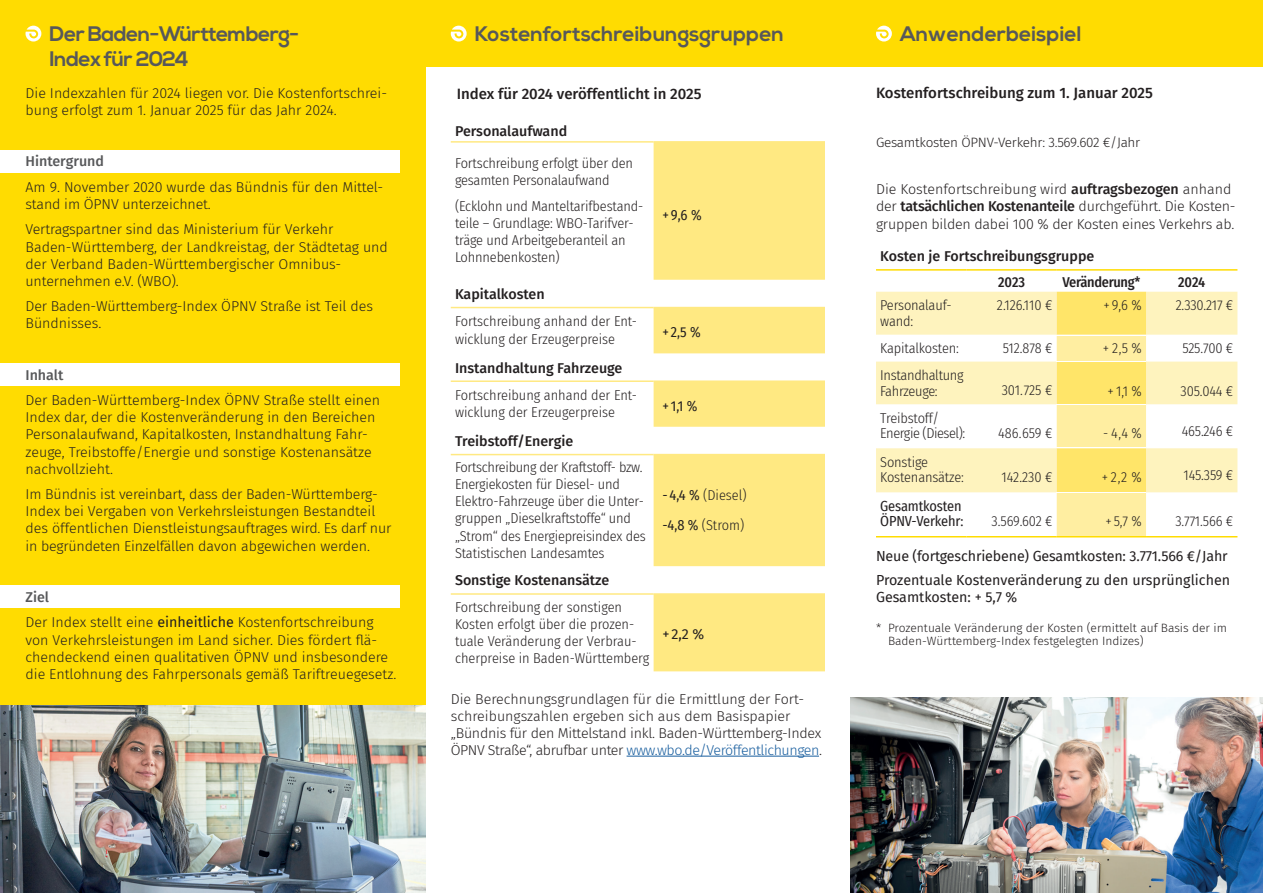
<style>
.page{position:relative;width:1263px;height:893px;background:#fff}
.page>*{position:absolute;margin:0;border:0;box-sizing:border-box;transform-origin:0 0}
.t1{font:700 21px "Nexa";color:#57585a}
.t2{font:700 21px/25.2px "Nexa";letter-spacing:-.03em;color:#57585a}
.t3{font:500 15px "Fira Sans";color:#231f20}
.t4{font:300 14.25px/17.1px "Fira Sans";color:#231f20}
.t5{font:300 14.25px/17.1px "Fira Sans Condensed";letter-spacing:-.01em;color:#231f20}
.t6{font:300 14.25px/17.1px "Fira Sans";letter-spacing:-.02em;color:#231f20}
.t7{font:14.25px/23.5px "Fira Sans";letter-spacing:-.01em;color:#231f20}
.t8{font:500 14.25px "Fira Sans";color:#231f20}
.t9{font:14.25px/15.8px "Fira Sans Condensed";letter-spacing:-.01em;color:#231f20}
.t10{font:300 14.25px/15.8px "Fira Sans Condensed";letter-spacing:-.03em;color:#231f20}
.t11{font:500 14.25px "Fira Sans Condensed";letter-spacing:-.02em;color:#231f20}
.t12{font:500 14.25px "Fira Sans";color:#57585a}
.t13{font:300 13.5px "Fira Sans";letter-spacing:-.02em;color:#231f20}
.t14{font:300 12px/13.2px "Fira Sans";color:#231f20}
.s1{font-weight:500;color:#57585a}
.s2{font-weight:400}
.s3{color:#175d9e}
.s4{font-weight:500}
</style>
<div class="page">
<img style="left:0;top:705px;width:425px;height:188px">
<div style="left:0;top:0;width:425px;height:705px;background:#ffdc01"></div>
<div style="left:425px;top:0;width:838px;height:67px;background:#ffdc01"></div>
<hr style="left:627px;top:756px;width:192px;height:1px;background:#175d9e">
<svg style="left:654px;top:143px;width:171px;height:528px;fill:#ffe982"></svg>
<hr style="left:451px;top:141px;width:203px;height:2px;background:#ffe982">
<hr style="left:654px;top:141px;width:171px;height:2px;background:#ffe982">
<hr style="left:451px;top:307px;width:203px;height:1px;background:#ffe982">
<hr style="left:654px;top:307px;width:171px;height:1px;background:#ffe982">
<hr style="left:451px;top:380px;width:203px;height:2px;background:#ffe982">
<hr style="left:654px;top:380px;width:171px;height:2px;background:#ffe982">
<hr style="left:451px;top:454px;width:203px;height:1px;background:#ffe982">
<hr style="left:654px;top:454px;width:171px;height:1px;background:#ffe982">
<hr style="left:451px;top:593px;width:203px;height:2px;background:#ffe982">
<hr style="left:654px;top:593px;width:171px;height:2px;background:#ffe982">
<div style="left:0;top:586px;width:400px;height:22px;background:#fff"></div>
<div style="left:0;top:364px;width:400px;height:22px;background:#fff"></div>
<div style="left:0;top:150px;width:400px;height:22px;background:#fff"></div>
<svg style="left:876px;top:292px;width:361px;height:200px;fill:#fef3be"></svg>
<svg style="left:1057px;top:292px;width:89px;height:244px;background:#ffe983"></svg>
<hr style="left:876px;top:269px;width:90px;height:2px;background:#ffdc01">
<hr style="left:966px;top:269px;width:91px;height:2px;background:#ffdc01">
<hr style="left:1057px;top:269px;width:89px;height:2px;background:#ffdc01">
<hr style="left:1146px;top:269px;width:91px;height:2px;background:#ffdc01">
<hr style="left:876px;top:536px;width:90px;height:1px;background:#ffdc01">
<hr style="left:966px;top:536px;width:91px;height:1px;background:#ffdc01">
<hr style="left:1057px;top:536px;width:89px;height:1px;background:#ffdc01">
<hr style="left:1146px;top:536px;width:91px;height:1px;background:#ffdc01">
<hr style="left:1056px;top:361px;width:90px;height:1px;background:#fff">
<hr style="left:1056px;top:404px;width:90px;height:1px;background:#fff">
<hr style="left:1056px;top:447px;width:90px;height:1px;background:#fff">
<hr style="left:1056px;top:335px;width:90px;height:1px;background:#fff">
<svg style="left:26px;top:26px;width:15px;height:16px"></svg>
<svg style="left:451px;top:26px;width:16px;height:16px"></svg>
<svg style="left:876px;top:26px;width:16px;height:16px"></svg>
<hr style="left:1056px;top:492px;width:90px;height:1px;background:#fff">
<img style="left:850px;top:698px;width:413px;height:195px">
<h1 class="t2" style="left:50px;top:22px;width:251px">Der Baden-Württemberg-<br>Index für 2024</h1>
<p class="t4" style="left:26px;top:84px;width:363px">Die Indexzahlen für 2024 liegen vor. Die Kostenfortschrei&shy;bung erfolgt zum 1. Januar 2025 für das Jahr 2024.</p>
<p class="t12" style="left:26px;top:150px;width:80px">Hintergrund</p>
<p class="t4" style="left:26px;top:178px;width:359px">Am 9. November 2020 wurde das Bündnis für den Mittel&shy;stand im ÖPNV unterzeichnet.</p>
<p class="t4" style="left:26px;top:221px;width:364px">Vertragspartner sind das Ministerium für Verkehr Baden-Württemberg, der Landkreistag, der Städtetag und der Verband Baden-Württembergischer Omnibus&shy;unternehmen e.V. (WBO).</p>
<p class="t4" style="left:26px;top:298px;width:349px">Der Baden-Württemberg-Index ÖPNV Straße ist Teil des<br>Bündnisses.</p>
<p class="t12" style="left:26px;top:363px;width:39px">Inhalt</p>
<p class="t4" style="left:26px;top:392px;width:356px">Der Baden-Württemberg-Index ÖPNV Straße stellt einen Index dar, der die Kostenveränderung in den Bereichen Personalaufwand, Kapitalkosten, Instandhaltung Fahr&shy;zeuge, Treibstoffe/Energie und sonstige Kostenansätze nachvollzieht.</p>
<p class="t4" style="left:26px;top:486px;width:367px">Im Bündnis ist vereinbart, dass der Baden-Württemberg-Index bei Vergaben von Verkehrsleistungen Bestandteil des öffentlichen Dienstleistungsauftrages wird. Es darf nur in begründeten Einzelfällen davon abgewichen werden.</p>
<p class="t4" style="left:26px;top:584px;width:350px;line-height:25.7px"><span class="s1">Ziel<br></span>Der Index stellt eine <span class="s2">einheitliche</span> Kostenfortschreibung</p>
<p class="t4" style="left:26px;top:631px;width:372px">von Verkehrsleistungen im Land sicher. Dies fördert flä&shy;chendeckend einen qualitativen ÖPNV und insbesondere die Entlohnung des Fahrpersonals gemäß Tariftreuegesetz.</p>
<h1 class="t1" style="left:475px;top:22px;width:311px">Kostenfortschreibungsgruppen</h1>
<p class="t3" style="left:457px;top:81px;width:246px">Index für 2024 veröffentlicht in 2025</p>
<p class="t8" style="left:455px;top:119px;width:114px">Personalaufwand</p>
<p class="t5" style="left:455px;top:155px;width:179px">Fortschreibung erfolgt über den gesamten Personalaufwand</p>
<p class="t5" style="left:455px;top:197px;width:190px">(Ecklohn und Manteltarifbestand&shy;teile – Grundlage: WBO-Tarifver&shy;träge und Arbeitgeberanteil an<br>Lohnnebenkosten)</p>
<p class="t9" style="left:662px;top:206px;width:41px">+9,6 %</p>
<p class="t8" style="left:455px;top:283px;width:91px">Kapitalkosten</p>
<p class="t5" style="left:455px;top:313px;width:183px">Fortschreibung anhand der Ent&shy;wicklung der Erzeugerpreise</p>
<p class="t9" style="left:662px;top:324px;width:40px">+ 2,5 %</p>
<p class="t8" style="left:455px;top:356px;width:169px">Instandhaltung Fahrzeuge</p>
<p class="t5" style="left:455px;top:386px;width:183px">Fortschreibung anhand der Ent&shy;wicklung der Erzeugerpreise</p>
<p class="t9" style="left:662px;top:397px;width:37px">+ 1,1 %</p>
<p class="t8" style="left:455px;top:430px;width:120px">Treibstoff/Energie</p>
<p class="t5" style="left:455px;top:459px;width:192px">Fortschreibung der Kraftstoff- bzw.<br>Energiekosten für Diesel- und Elektro-Fahrzeuge über die Unter&shy;gruppen „Dieselkraftstoffe“ und „Strom“ des Energiepreisindex des Statistischen Landesamtes</p>
<p class="t5" style="left:662px;top:480px;width:86px;line-height:30px"><span class="s2">- 4,4 %</span> (Diesel) <span class="s2">-4,8 %</span> (Strom)</p>
<p class="t8" style="left:455px;top:569px;width:156px">Sonstige Kostenansätze</p>
<p class="t5" style="left:455px;top:598px;width:196px">Fortschreibung der sonstigen<br>Kosten erfolgt über die prozen&shy;tuale Veränderung der Verbrau&shy;cherpreise in Baden-Württemberg</p>
<p class="t7" style="left:662px;top:622px;width:43px">+2,2 %</p>
<p class="t6" style="left:451px;top:690px;width:373px">Die Berechnungsgrundlagen für die Ermittlung der Fort&shy;schreibungszahlen ergeben sich aus dem Basispapier „Bündnis für den Mittelstand inkl. Baden-Württemberg-Index ÖPNV Straße“, abrufbar unter <span class="s3">www.wbo.de/Veröffentlichungen</span>.</p>
<h1 class="t1" style="left:900px;top:22px;width:183px">Anwenderbeispiel</h1>
<p class="t3" style="left:876px;top:81px;width:278px">Kostenfortschreibung zum 1. Januar 2025</p>
<p class="t13" style="left:876px;top:133px;width:266px">Gesamtkosten ÖPNV-Verkehr: 3.569.602 €/Jahr</p>
<p class="t4" style="left:876px;top:181px;width:361px">Die Kostenfortschreibung wird <span class="s4">auftragsbezogen</span> anhand der <span class="s4">tatsächlichen Kostenanteile</span> durchgeführt. Die Kosten&shy;gruppen bilden dabei 100 % der Kosten eines Verkehrs ab.</p>
<p class="t8" style="left:880px;top:244px;width:216px">Kosten je Fortschreibungsgruppe</p>
<p class="t11" style="left:998px;top:271px;width:29px">2023</p>
<p class="t11" style="left:1062px;top:271px;width:79px">Veränderung*</p>
<p class="t11" style="left:1178px;top:271px;width:29px">2024</p>
<p class="t5" style="left:880px;top:297px;width:73px;line-height:15.8px">Personalauf&shy;wand:</p>
<p class="t5" style="left:997px;top:297px;width:57px">2.126.110 €</p>
<p class="t5" style="left:1103px;top:297px;width:40px">+ 9,6 %</p>
<p class="t5" style="left:1176px;top:297px;width:59px">2.330.217 €</p>
<p class="t5" style="left:880px;top:339px;width:80px">Kapitalkosten:</p>
<p class="t5" style="left:1003px;top:339px;width:51px">512.878 €</p>
<p class="t5" style="left:1103px;top:339px;width:40px">+ 2,5 %</p>
<p class="t5" style="left:1182px;top:339px;width:52px">525.700 €</p>
<p class="t5" style="left:880px;top:367px;width:85px;line-height:15.8px">Instandhaltung<br>Fahrzeuge:</p>
<p class="t5" style="left:1002px;top:381px;width:52px">301.725 €</p>
<p class="t5" style="left:1107px;top:382px;width:36px">+ 1,1 %</p>
<p class="t5" style="left:1180px;top:382px;width:54px">305.044 €</p>
<p class="t10" style="left:880px;top:410px;width:87px">Treibstoff/<br>Energie (Diesel):</p>
<p class="t5" style="left:880px;top:454px;width:85px;line-height:15.8px">Sonstige<br>Kostenansätze:</p>
<p class="t5" style="left:998px;top:424px;width:56px">486.659 €</p>
<p class="t5" style="left:1103px;top:425px;width:40px">- 4,4 %</p>
<p class="t5" style="left:1182px;top:423px;width:53px">465.246 €</p>
<p class="t5" style="left:1001px;top:468px;width:52px">142.230 €</p>
<p class="t5" style="left:1102px;top:469px;width:41px">+ 2,2 %</p>
<p class="t5" style="left:1183px;top:467px;width:51px">145.359 €</p>
<p class="t9" style="left:880px;top:497px;width:85px">Gesamtkosten<br>ÖPNV-Verkehr:</p>
<p class="t5" style="left:992px;top:513px;width:62px">3.569.602 €</p>
<p class="t5" style="left:1105px;top:513px;width:38px">+ 5,7 %</p>
<p class="t5" style="left:1175px;top:513px;width:59px">3.771.566 €</p>
<p class="t7" style="left:876px;top:544px;width:356px">Neue (fortgeschriebene) Gesamtkosten: 3.771.566 €/Jahr<br>Prozentuale Kostenveränderung zu den ursprünglichen</p>
<p class="t7" style="left:876px;top:585px;width:143px">Gesamtkosten: + 5,7 %</p>
<p class="t14" style="left:888px;top:621px;width:340px;text-indent:-12px">* Prozentuale Veränderung der Kosten (ermittelt auf Basis der im<br>Baden-Württemberg-Index festgelegten Indizes)</p>
</div>
